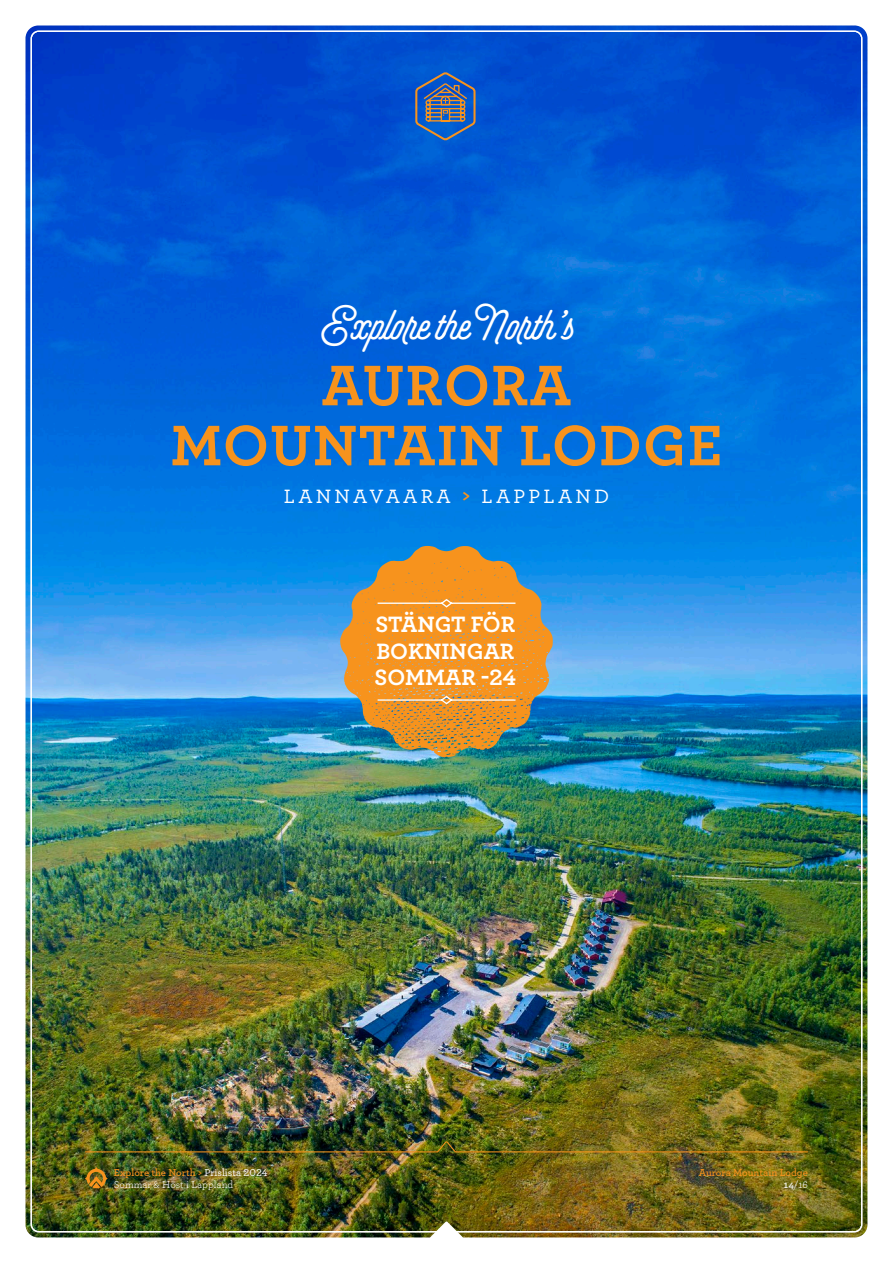
<style>
.page{position:relative;width:893px;height:1263px;background:#fff}
.page>*{position:absolute;margin:0;border:0;box-sizing:border-box;transform-origin:0 0}
.t1{font:700 60px "Archer";letter-spacing:.02em;color:#f7931d}
.t2{font:900 48px "Selfie";color:#fff}
.t3{font:700 23.4px/26.7px "Archer";color:#fff;text-align:justify}
.t4{font:500 20.25px "Archer";letter-spacing:.16em;color:#fff}
.t5{font:600 10.5px "Archer";color:#f7931d}
.t6{font:10.5px "Archer";color:#fff}
.s1{font-weight:700;color:#f7931d}
.s2{font-weight:500;color:#fff}
.s3{font-weight:600}
</style>
<div class="page">
<img style="left:26px;top:26px;width:841px;height:1211px">
<img style="left:85px;top:1141px;width:723px;height:11px">
<img style="left:85px;top:1167px;width:723px;height:47px">
<svg style="left:415px;top:72px;width:61px;height:68px;background:#3e66a3"></svg>
<svg style="left:340px;top:546px;width:213px;height:211px;background:#ba9150"></svg>
<svg style="left:430px;top:1221px;width:33px;height:17px"></svg>
<p class="t2" style="left:319px;top:294px;width:259px">Explore the North’s</p>
<p class="t1" style="left:322px;top:338px;width:251px">AURORA</p>
<p class="t1" style="left:171px;top:398px;width:553px">MOUNTAIN LODGE</p>
<p class="t4" style="left:284px;top:482px;width:327px">LANNAVAARA <span class="s1">&gt;</span> LAPPLAND</p>
<p class="t3" style="left:374px;top:609px;width:143px">STÄNGT FÖR BOKNINGAR SOMMAR -24</p>
<p class="t5" style="left:114px;top:1164px;width:155px">Explore the North &gt; <span class="s2">Prislista 2024</span></p>
<p class="t6" style="left:114px;top:1177px;width:121px">Sommar &amp; Höst i Lappland</p>
<p class="t5" style="left:699px;top:1164px;width:111px">Aurora Mountain Lodge</p>
<p class="t6" style="left:784px;top:1177px;width:25px"><span class="s3">14</span>/16</p>
</div>
